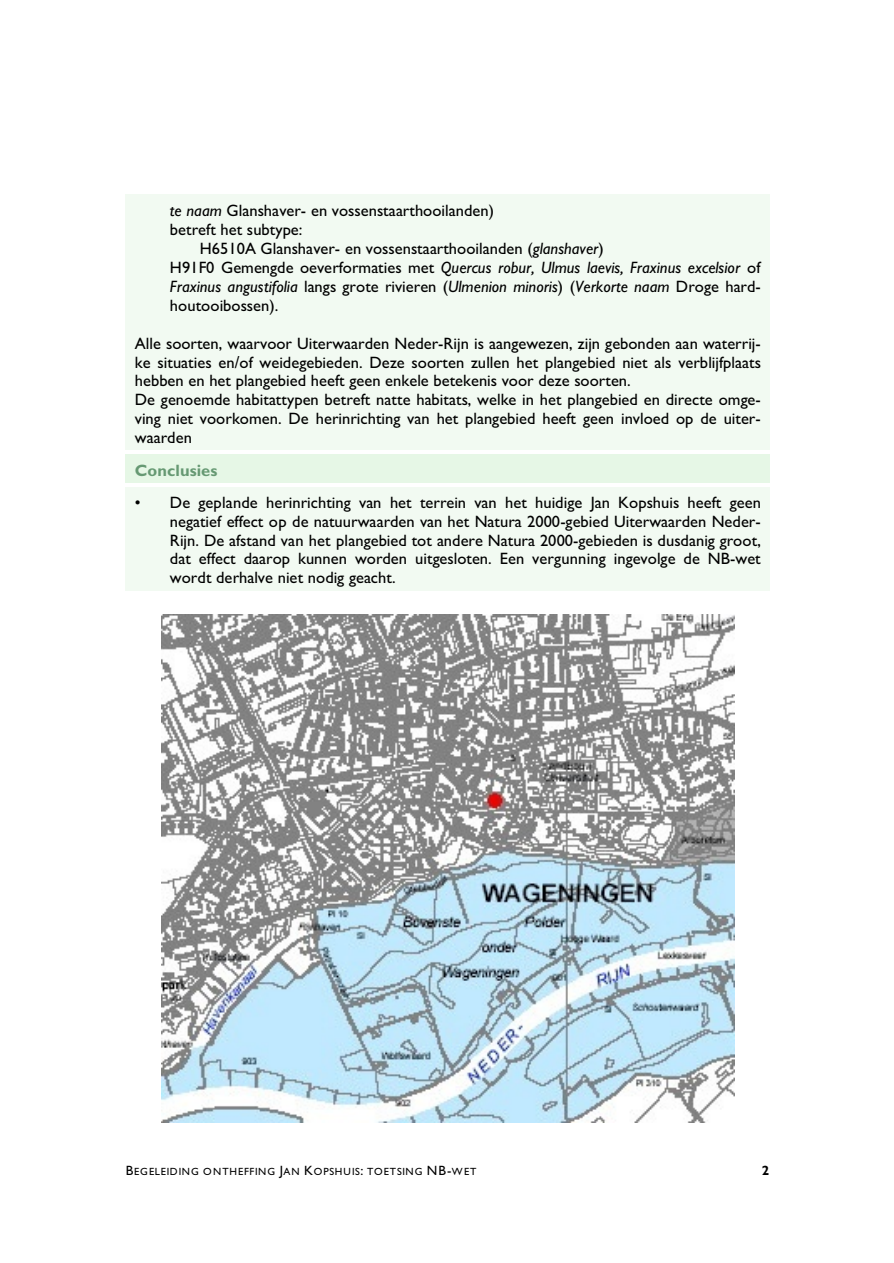
<style>
.page{position:relative;width:894px;height:1263px;background:#fff}
.page>*{position:absolute;margin:0;border:0;box-sizing:border-box;transform-origin:0 0}
.t1{font:16.5px/18.9px "Gill Sans";color:#000}
.t2{font:700 16.5px "Gill Sans";letter-spacing:.005em;color:#669973}
.t3{font:700 13.5px "Gill Sans";color:#000}
.t4{font:10.5px "Gill Sans";letter-spacing:.08em;color:#000}
.s1{font-style:italic}
.s2{font-size:13.5px}
</style>
<div class="page">
<div style="left:126px;top:192px;width:644px;height:259px;background:#f2faf2"></div>
<hr style="left:126px;top:192px;width:644px;height:2px;background:#fff">
<div style="left:126px;top:451px;width:644px;height:33px;background:#e6f7e6"></div>
<hr style="left:126px;top:451px;width:644px;height:3px;background:#fff">
<hr style="left:126px;top:483px;width:644px;height:1px;background:#fff">
<div style="left:126px;top:484px;width:644px;height:107px;background:#f2faf2"></div>
<hr style="left:126px;top:484px;width:644px;height:2px;background:#fff">
<img style="left:161px;top:614px;width:574px;height:508px">
<p class="t1" style="left:170px;top:202px;width:326px"><span class="s1">te naam</span> Glanshaver- en vossenstaarthooilanden) betreft het subtype:</p>
<p class="t1" style="left:170px;top:240px;width:592px;text-indent:30px">H6510A Glanshaver- en vossenstaarthooilanden (<span class="s1">glanshaver</span>)<br>H91F0 Gemengde oeverformaties met <span class="s1">Quercus robur, Ulmus laevis, Fraxinus excelsior</span> of <span class="s1">Fraxinus angustifolia</span> langs grote rivieren (<span class="s1">Ulmenion minoris</span>) (<span class="s1">Verkorte naam</span> Droge hard&shy;houtooibossen).</p>
<p class="t1" style="left:135px;top:335px;width:628px">Alle soorten, waarvoor Uiterwaarden Neder-Rijn is aangewezen, zijn gebonden aan waterrij&shy;ke situaties en/of weidegebieden. Deze soorten zullen het plangebied niet als verblijfplaats hebben en het plangebied heeft geen enkele betekenis voor deze soorten.<br>De genoemde habitattypen betreft natte habitats, welke in het plangebied en directe omge&shy;ving niet voorkomen. De herinrichting van het plangebied heeft geen invloed op de uiter&shy;waarden</p>
<p class="t2" style="left:135px;top:464px;width:84px">Conclusies</p>
<p class="t1" style="left:170px;top:494px;width:593px;text-align:justify;text-indent:-35px">• De geplande herinrichting van het terrein van het huidige Jan Kopshuis heeft geen negatief effect op de natuurwaarden van het Natura 2000-gebied Uiterwaarden Neder-Rijn. De afstand van het plangebied tot andere Natura 2000-gebieden is dusdanig groot, dat effect daarop kunnen worden uitgesloten. Een vergunning ingevolge de NB-wet wordt derhalve niet nodig geacht.</p>
<p class="t4" style="left:126px;top:1167px;width:352px"><span class="s2">B</span>EGELEIDING ONTHEFFING <span class="s2">J</span>AN <span class="s2">K</span>OPSHUIS<span class="s2">:</span> TOETSING <span class="s2">NB-</span>WET</p>
<p class="t3" style="left:762px;top:1165px;width:9px">2</p>
</div>
